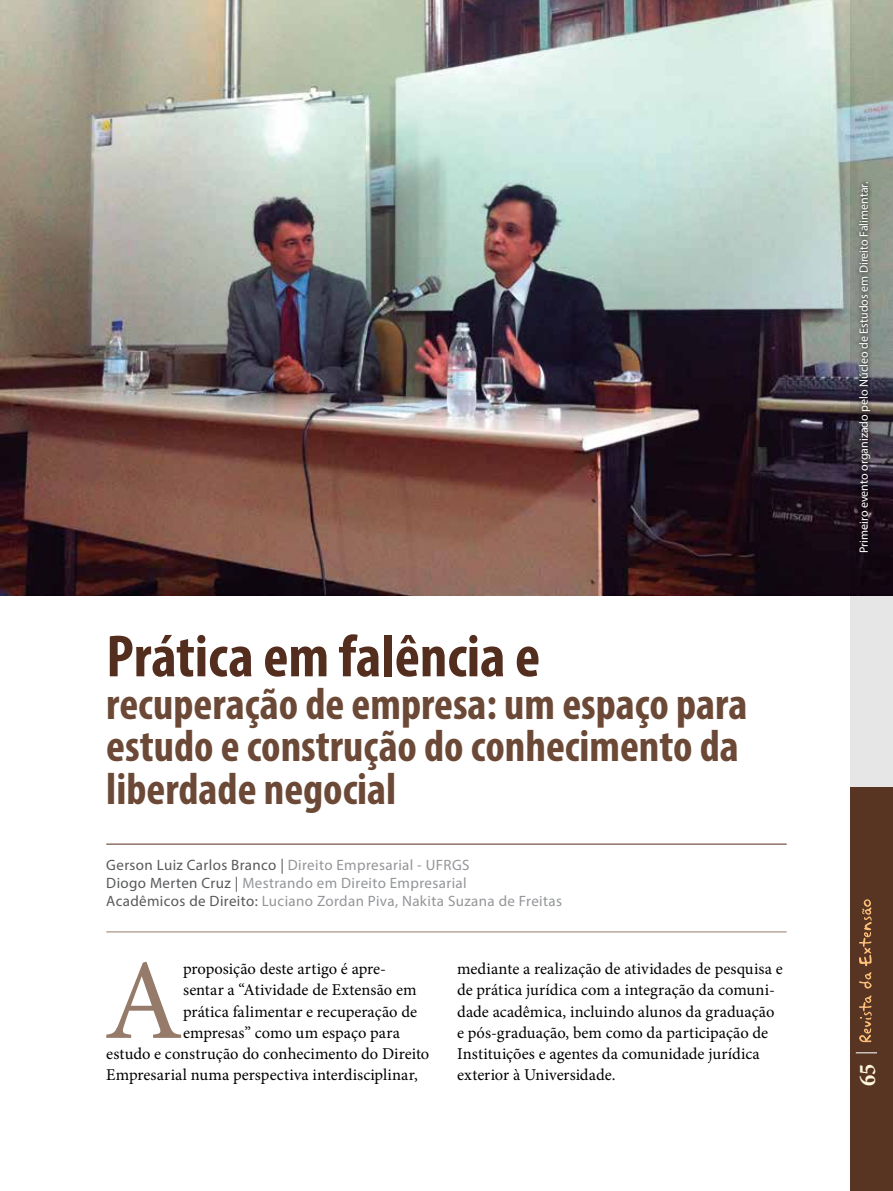
<style>
.page{position:relative;width:893px;height:1191px;background:#fff}
.page>*{position:absolute;margin:0;border:0;box-sizing:border-box;transform-origin:0 0}
.t1{font:114.6px "Minion Pro";color:#967b6a}
.t2{font:700 condensed 60px "Myriad Pro";color:#532d1d}
.t3{font:700 condensed 45px/42.6px "Myriad Pro";color:#6b4936}
.t4{font:700 condensed 24px "Minion Pro";color:#fff6dc}
.t5{font:16.5px/21.3px "Minion Pro";color:#000}
.t6{font:15px/18px "Myriad Pro";letter-spacing:.025em;color:#939598}
.t7{font:12px "Myriad Pro";color:#fff}
.s1{color:#58595b}
</style>
<div class="page">
<img style="left:0;top:0;width:850px;height:595px">
<svg style="left:850px;top:0;width:43px;height:787px;background:#989b99"></svg>
<div style="left:850px;top:787px;width:43px;height:404px;background:#583422"></div>
<hr style="left:106px;top:843px;width:681px;height:1px;background:#532d1d">
<hr style="left:106px;top:931px;width:681px;height:1px;background:#967b6a">
<svg style="left:855px;top:178px;width:20px;height:379px;background:#545354"></svg>
<svg style="left:856px;top:1052px;width:21px;height:1px"></svg>
<svg style="left:859px;top:995px;width:13px;height:47px"></svg>
<svg style="left:859px;top:899px;width:13px;height:89px"></svg>
<h2 class="t2" style="left:106px;top:619px;width:435px">Prática em falência e</h2>
<h3 class="t3" style="left:106px;top:681px;width:642px">recuperação de empresa: um espaço para estudo e construção do conhecimento da liberdade negocial</h3>
<p class="t6" style="left:106px;top:855px;width:457px"><span class="s1">Gerson Luiz Carlos Branco |</span> Direito Empresarial - UFRGS<br><span class="s1">Diogo Merten Cruz |</span> Mestrando em Direito Empresarial<br><span class="s1">Acadêmicos de Direito:</span> Luciano Zordan Piva, Nakita Suzana de Freitas</p>
<h1 class="t1" style="left:104px;top:924px;width:81px">A</h1>
<p class="t5" style="left:183px;top:958px;width:204px">proposição deste artigo é apre-</p>
<p class="t5" style="left:183px;top:979px;width:235px">sentar a “Atividade de Extensão em</p>
<p class="t5" style="left:183px;top:1000px;width:235px">prática falimentar e recuperação de</p>
<p class="t5" style="left:183px;top:1022px;width:218px">empresas” como um espaço para</p>
<p class="t5" style="left:106px;top:1043px;width:325px">estudo e construção do conhecimento do Direito</p>
<p class="t5" style="left:106px;top:1064px;width:313px">Empresarial numa perspectiva interdisciplinar,</p>
<p class="t5" style="left:457px;top:958px;width:327px">mediante a realização de atividades de pesquisa e de prática jurídica com a integração da comuni&shy;dade acadêmica, incluindo alunos da graduação e pós-graduação, bem como da participação de Instituições e agentes da comunidade jurídica exterior à Universidade.</p>
<p class="t7" style="left:856px;top:553px;width:373px;rotate:-90deg">Primeiro evento organizado pelo Núcleo de Estudos em Direito Falimentar.</p>
<h3 class="t4" style="left:851px;top:1085px;width:24px;rotate:-90deg">65</h3>
</div>
